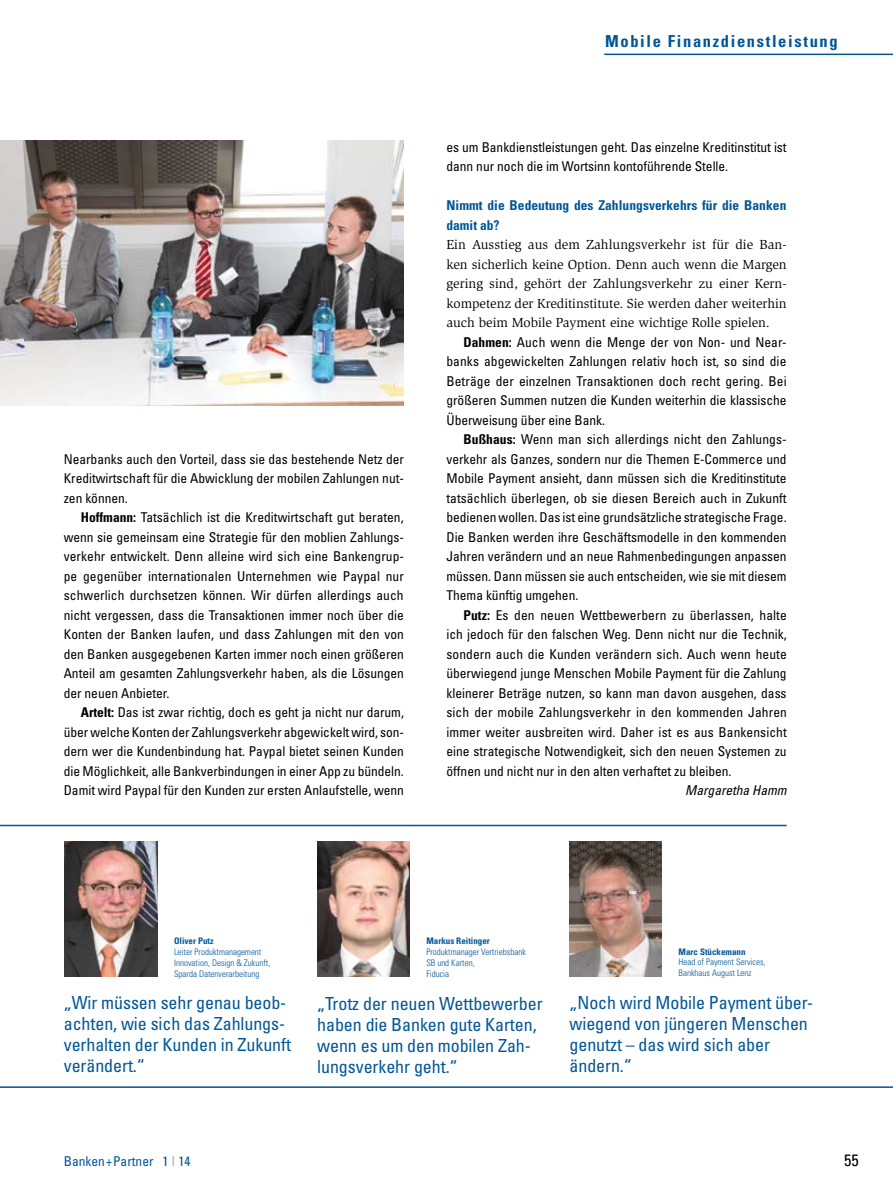
<style>
.page{position:relative;width:893px;height:1191px;background:#fff}
.page>*{position:absolute;margin:0;border:0;box-sizing:border-box;transform-origin:0 0}
.t1{font:condensed 18px/21px "Univers LT Std";letter-spacing:-.005em;color:#005697}
.t2{font:700 condensed 16.5px "Univers LT Std";letter-spacing:.1em;color:#005697}
.t3{font:condensed 16.5px "Univers LT Std";color:#000}
.t4{font:condensed 13.5px/19.5px "Univers LT Std";letter-spacing:-.005em;color:#000;text-align:justify}
.t5{font:13.5px/19.5px "Slimbach Std";letter-spacing:-.005em;color:#000;text-align:justify}
.t6{font:700 condensed 13.5px/19.5px "Univers LT Std";letter-spacing:.005em;color:#005697}
.t7{font:condensed 13.5px "Univers LT Std";color:#005697}
.t8{font:italic condensed 13.5px "Univers LT Std";letter-spacing:-.005em;color:#000}
.t9{font:300 condensed 9px/10.8px "Univers LT Std";color:#005697}
.t10{font:700 condensed 9px "Univers LT Std";color:#005697}
.s1{font-weight:700}
.s2{color:#b1b3b4}
</style>
<div class="page">
<hr style="left:0;top:824px;width:787px;height:2px;background:#005697">
<hr style="left:0;top:1086px;width:893px;height:2px;background:#005697">
<img style="left:65px;top:841px;width:92px;height:135px">
<img style="left:317px;top:841px;width:92px;height:135px">
<img style="left:569px;top:841px;width:93px;height:135px">
<hr style="left:604px;top:54px;width:289px;height:1px;background:#005697">
<img style="left:0;top:140px;width:404px;height:265px">
<p class="t4" style="left:64px;top:449px;width:342px">Nearbanks auch den Vorteil, dass sie das bestehende Netz der Kreditwirtschaft für die Abwicklung der mobilen Zahlungen nut&shy;zen können.</p>
<p class="t4" style="left:64px;top:507px;width:342px;text-indent:17px"><span class="s1">Hoffmann:</span> Tatsächlich ist die Kreditwirtschaft gut beraten, wenn sie gemeinsam eine Strategie für den moblien Zahlungs&shy;verkehr entwickelt. Denn alleine wird sich eine Bankengrup&shy;pe gegenüber internationalen Unternehmen wie Paypal nur schwerlich durchsetzen können. Wir dürfen allerdings auch nicht vergessen, dass die Transaktionen immer noch über die Konten der Banken laufen, und dass Zahlungen mit den von den Banken ausgegebenen Karten immer noch einen größeren Anteil am gesamten Zahlungsverkehr haben, als die Lösungen der neuen Anbieter.</p>
<p class="t4" style="left:64px;top:702px;width:342px;text-indent:17px"><span class="s1">Artelt:</span> Das ist zwar richtig, doch es geht ja nicht nur darum, über welche Konten der Zahlungsverkehr abgewickelt wird, son&shy;dern wer die Kundenbindung hat. Paypal bietet seinen Kunden die Möglichkeit, alle Bankverbindungen in einer App zu bündeln.<br>Damit wird Paypal für den Kunden zur ersten Anlaufstelle, wenn</p>
<p class="t2" style="left:605px;top:31px;width:234px">Mobile Finanzdienstleistung</p>
<p class="t4" style="left:446px;top:137px;width:342px">es um Bankdienstleistungen geht. Das einzelne Kreditinstitut ist dann nur noch die im Wortsinn kontoführende Stelle.</p>
<p class="t6" style="left:446px;top:195px;width:341px">Nimmt die Bedeutung des Zahlungsverkehrs für die Banken damit ab?</p>
<p class="t5" style="left:446px;top:235px;width:342px">Ein Ausstieg aus dem Zahlungsverkehr ist für die Ban&shy;ken sicherlich keine Option. Denn auch wenn die Margen gering sind, gehört der Zahlungsverkehr zu einer Kern&shy;kompetenz der Kreditinstitute. Sie werden daher weiterhin auch beim Mobile Payment eine wichtige Rolle spielen.</p>
<p class="t4" style="left:446px;top:332px;width:342px;text-indent:17px"><span class="s1">Dahmen:</span> Auch wenn die Menge der von Non- und Near&shy;banks abgewickelten Zahlungen relativ hoch ist, so sind die Beträge der einzelnen Transaktionen doch recht gering. Bei größeren Summen nutzen die Kunden weiterhin die klassische Überweisung über eine Bank.</p>
<p class="t4" style="left:446px;top:429px;width:342px;text-indent:17px"><span class="s1">Bußhaus:</span> Wenn man sich allerdings nicht den Zahlungs&shy;verkehr als Ganzes, sondern nur die Themen E-Commerce und Mobile Payment ansieht, dann müssen sich die Kreditinstitute tatsächlich überlegen, ob sie diesen Bereich auch in Zukunft bedienen wollen. Das ist eine grundsätzliche strategische Frage.<br>Die Banken werden ihre Geschäftsmodelle in den kommenden Jahren verändern und an neue Rahmenbedingungen anpassen müssen. Dann müssen sie auch entscheiden, wie sie mit diesem Thema künftig umgehen.</p>
<p class="t4" style="left:446px;top:605px;width:342px;text-indent:17px"><span class="s1">Putz:</span> Es den neuen Wettbewerbern zu überlassen, halte ich jedoch für den falschen Weg. Denn nicht nur die Technik, sondern auch die Kunden verändern sich. Auch wenn heute überwiegend junge Menschen Mobile Payment für die Zahlung kleinerer Beträge nutzen, so kann man davon ausgehen, dass sich der mobile Zahlungsverkehr in den kommenden Jahren immer weiter ausbreiten wird. Daher ist es aus Bankensicht eine strategische Notwendigkeit, sich den neuen Systemen zu öffnen und nicht nur in den alten verhaftet zu bleiben.</p>
<p class="t8" style="left:685px;top:781px;width:103px">Margaretha Hamm</p>
<p class="t10" style="left:174px;top:935px;width:41px">Oliver Putz</p>
<p class="t9" style="left:174px;top:946px;width:98px">Leiter Produktmanagement<br>Innovation, Design &amp; Zukunft,<br>Sparda Datenverarbeitung</p>
<h1 class="t1" style="left:64px;top:992px;width:229px">„Wir müssen sehr genau beob&shy;achten, wie sich das Zahlungs&shy;verhalten der Kunden in Zukunft verändert.“</h1>
<p class="t10" style="left:426px;top:935px;width:65px">Markus Reitinger</p>
<p class="t9" style="left:426px;top:946px;width:101px">Produktmanager Vertriebsbank<br>SB und Karten,<br>Fiducia</p>
<h1 class="t1" style="left:317px;top:992px;width:227px">„Trotz der neuen Wettbewerber haben die Banken gute Karten, wenn es um den mobilen Zah&shy;lungsverkehr geht.“</h1>
<p class="t10" style="left:679px;top:945px;width:68px">Marc Stückemann</p>
<p class="t9" style="left:679px;top:956px;width:88px">Head of Payment Services,<br>Bankhaus August Lenz</p>
<h1 class="t1" style="left:569px;top:992px;width:245px">„Noch wird Mobile Payment über&shy;wiegend von jüngeren Menschen genutzt – das wird sich aber ändern.“</h1>
<p class="t7" style="left:64px;top:1152px;width:128px">Banken+Partner 1 <span class="s2">I</span> 14</p>
<p class="t3" style="left:844px;top:1149px;width:16px">55</p>
</div>
